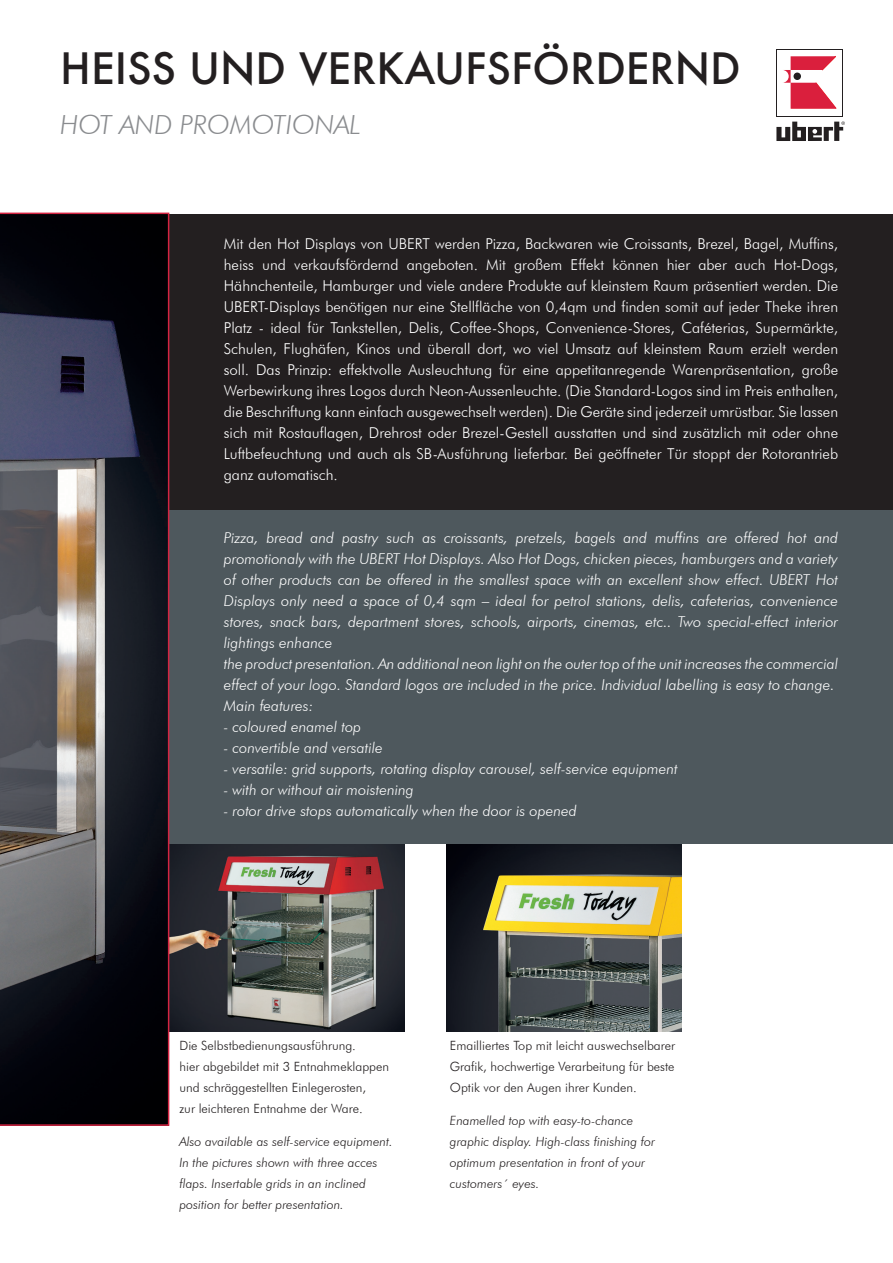
<style>
.page{position:relative;width:893px;height:1263px;background:#fff}
.page>*{position:absolute;margin:0;border:0;box-sizing:border-box;transform-origin:0 0}
.t1{font:500 42px "Futura";color:#231f20}
.t2{font:italic 300 26.4px "Futura BT";color:#8a8c8f}
.t3{font:300 15px/21px "Futura BT";color:#fff;text-align:justify}
.t4{font:italic 300 15px/21px "Futura BT";color:#fff}
.t5{font:italic 300 12.75px/21px "Futura BT";color:#231f20}
.t6{font:300 12.75px/21px "Futura BT";color:#231f20}
</style>
<div class="page">
<svg style="left:776px;top:49px;width:67px;height:67px"></svg>
<div style="left:777px;top:50px;width:65px;height:65px;background:#fff"></div>
<svg style="left:783px;top:56px;width:53px;height:53px"></svg>
<div style="left:793px;top:73px;width:8px;height:7px;background:#231f20;border-radius:50%"></div>
<svg style="left:776px;top:121px;width:69px;height:20px"></svg>
<div style="left:169px;top:214px;width:724px;height:296px;background:#231f20"></div>
<div style="left:169px;top:510px;width:724px;height:334px;background:#4e585d"></div>
<img style="left:446px;top:845px;width:236px;height:186px">
<img style="left:169px;top:845px;width:236px;height:186px">
<svg style="left:0;top:213px;width:169px;height:913px"></svg>
<h1 class="t1" style="left:60px;top:39px;width:682px">HEISS UND VERKAUFSFÖRDERND</h1>
<h2 class="t2" style="left:60px;top:108px;width:302px">HOT AND PROMOTIONAL</h2>
<p class="t3" style="left:224px;top:233px;width:616px">Mit den Hot Displays von UBERT werden Pizza, Backwaren wie Croissants, Brezel, Bagel, Muffins, heiss und verkaufsfördernd angeboten. Mit großem Effekt können hier aber auch Hot-Dogs, Hähnchenteile, Hamburger und viele andere Produkte auf kleinstem Raum präsentiert werden. Die UBERT-Displays benötigen nur eine Stellfläche von 0,4qm und finden somit auf jeder Theke ihren Platz - ideal für Tankstellen, Delis, Coffee-Shops, Convenience-Stores, Caféterias, Supermärkte, Schulen, Flughäfen, Kinos und überall dort, wo viel Umsatz auf kleinstem Raum erzielt werden soll. Das Prinzip: effektvolle Ausleuchtung für eine appetitanregende Warenpräsentation, große Werbewirkung ihres Logos durch Neon-Aussenleuchte. (Die Standard-Logos sind im Preis enthalten, die Beschriftung kann einfach ausgewechselt werden). Die Geräte sind jederzeit umrüstbar. Sie lassen sich mit Rostauflagen, Drehrost oder Brezel-Gestell ausstatten und sind zusätzlich mit oder ohne Luftbefeuchtung und auch als SB-Ausführung lieferbar. Bei geöffneter Tür stoppt der Rotorantrieb ganz automatisch.</p>
<p class="t4" style="left:224px;top:527px;width:616px">Pizza, bread and pastry such as croissants, pretzels, bagels and muffins are offered hot and promotionaly with the UBERT Hot Displays. Also Hot Dogs, chicken pieces, hamburgers and a variety of other products can be offered in the smallest space with an excellent show effect. UBERT Hot Displays only need a space of 0,4 sqm – ideal for petrol stations, delis, cafeterias, convenience stores, snack bars, department stores, schools, airports, cinemas, etc.. Two special-effect interior lightings enhance<br>the product presentation. An additional neon light on the outer top of the unit increases the commercial effect of your logo. Standard logos are included in the price. Individual labelling is easy to change.<br>Main features:</p>
<p class="t4" style="left:224px;top:716px;width:139px">- coloured enamel top</p>
<p class="t4" style="left:224px;top:737px;width:161px">- convertible and versatile</p>
<p class="t4" style="left:224px;top:758px;width:456px">- versatile: grid supports, rotating display carousel, self-service equipment</p>
<p class="t4" style="left:224px;top:779px;width:191px">- with or without air moistening</p>
<p class="t4" style="left:224px;top:800px;width:354px">- rotor drive stops automatically when the door is opened</p>
<p class="t6" style="left:179px;top:1035px;width:211px">Die Selbstbedienungsausführung.<br>hier abgebildet mit 3 Entnahmeklappen und schräggestellten Einlegerosten,<br>zur leichteren Entnahme der Ware.</p>
<p class="t5" style="left:179px;top:1131px;width:215px">Also available as self-service equipment.<br>In the pictures shown with three acces flaps. Insertable grids in an inclined position for better presentation.</p>
<p class="t6" style="left:450px;top:1035px;width:227px;text-align:justify">Emailliertes Top mit leicht auswechselbarer Grafik, hochwertige Verarbeitung für beste Optik vor den Augen ihrer Kunden.</p>
<p class="t5" style="left:450px;top:1110px;width:207px">Enamelled top with easy-to-chance graphic display. High-class finishing for optimum presentation in front of your customers´ eyes.</p>
</div>
